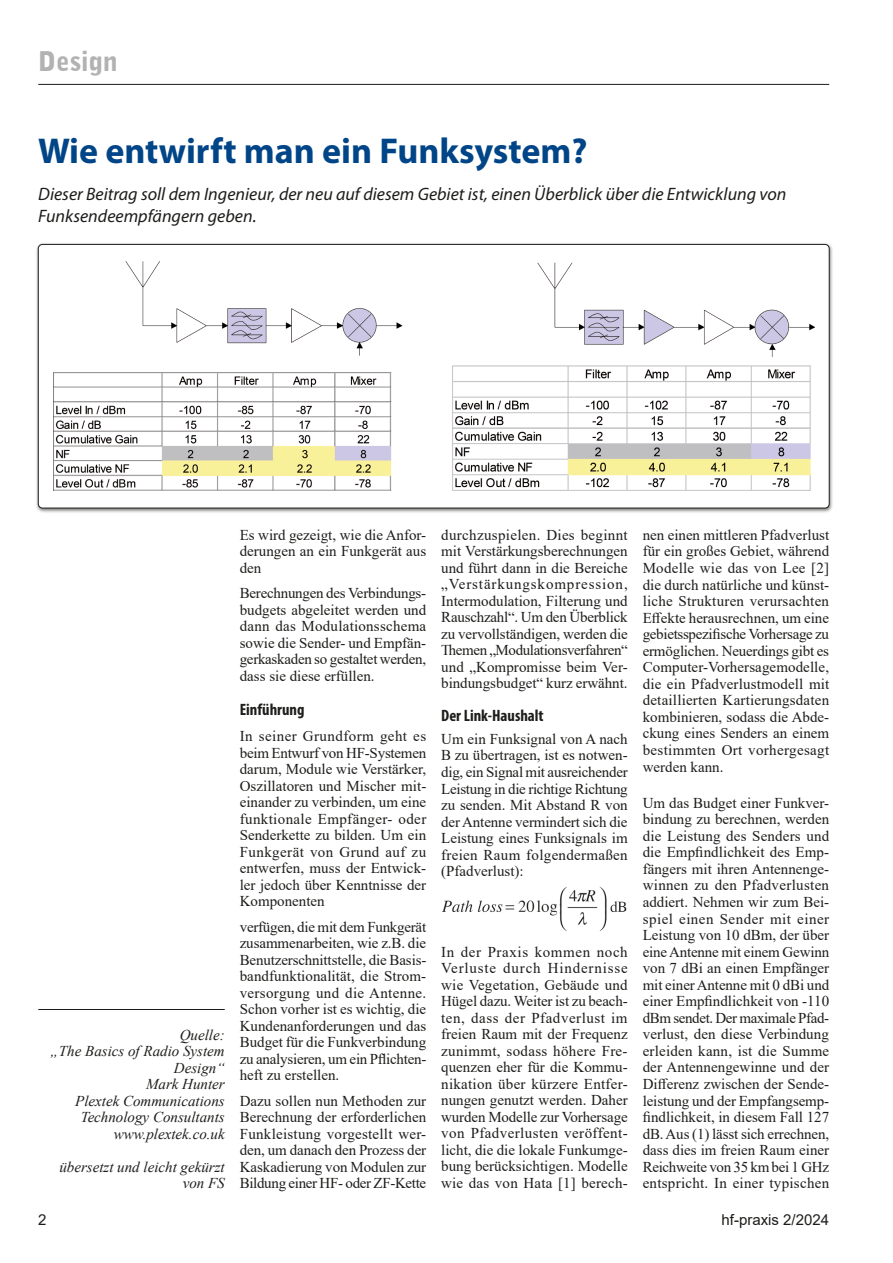
<style>
.page{position:relative;width:893px;height:1263px;background:#fff}
.page>*{position:absolute;margin:0;border:0;box-sizing:border-box;transform-origin:0 0}
.t1{font:700 36px "Myriad Pro";color:#004587}
.t2{font:900 27px "Bell Gothic BT";letter-spacing:-.005em;color:#b2b2b2}
.t3{font:italic 18px/21.6px "Myriad Pro";color:#1d1d1b}
.t4{font:700 condensed 16.5px "Myriad Pro";color:#1d1d1b}
.t5{font:15px/16.5px "Times New Roman";color:#1d1d1b;text-align:justify}
.t6{font:italic 15px/16.5px "Times New Roman";color:#1d1d1b;text-align:right}
.t7{font:15px "Arial";color:#1d1d1b}
</style>
<div class="page">
<hr style="left:38px;top:84px;width:791px;height:1px;background:#1d1d1b">
<img style="left:442px;top:886px;width:185px;height:45px">
<hr style="left:38px;top:1009px;width:187px;height:1px;background:#1d1d1b">
<div style="left:35px;top:242px;width:798px;height:271px;background:#1d1d1b;opacity:.6"></div>
<div style="left:38px;top:244px;width:791px;height:264px;background:#fff;border-radius:4px"></div>
<img style="left:53px;top:261px;width:761px;height:230px">
<div style="left:38px;top:244px;width:791px;height:264px;border:1px solid #1d1d1b;border-radius:4px"></div>
<h2 class="t2" style="left:38px;top:44px;width:81px">Design</h2>
<h1 class="t1" style="left:38px;top:127px;width:551px">Wie entwirft man ein Funksystem?</h1>
<p class="t3" style="left:38px;top:183px;width:750px">Dieser Beitrag soll dem Ingenieur, der neu auf diesem Gebiet ist, einen Überblick über die Entwicklung von<br>Funksendeempfängern geben.</p>
<p class="t6" style="left:51px;top:1026px;width:176px">Quelle:<br>„The Basics of Radio System<br>Design“<br>Mark Hunter<br>Plextek Communications<br>Technology Consultants www.plextek.co.uk</p>
<p class="t6" style="left:59px;top:1158px;width:167px">übersetzt und leicht gekürzt von FS</p>
<p class="t5" style="left:240px;top:526px;width:188px">Es wird gezeigt, wie die Anfor&shy;derungen an ein Funkgerät aus den</p>
<p class="t5" style="left:240px;top:585px;width:188px">Berechnungen des Verbindungs&shy;budgets abgeleitet werden und dann das Modulationsschema sowie die Sender- und Empfän&shy;gerkaskaden so gestaltet werden, dass sie diese erfüllen.</p>
<p class="t4" style="left:240px;top:700px;width:66px">Einführung</p>
<p class="t5" style="left:240px;top:727px;width:188px">In seiner Grundform geht es beim Entwurf von HF-Systemen darum, Module wie Verstärker, Oszillatoren und Mischer mit&shy;einander zu verbinden, um eine funktionale Empfänger- oder Senderkette zu bilden. Um ein Funkgerät von Grund auf zu entwerfen, muss der Entwick&shy;ler jedoch über Kenntnisse der Komponenten</p>
<p class="t5" style="left:240px;top:918px;width:188px">verfügen, die mit dem Funkgerät zusammenarbeiten, wie z.B. die Benutzerschnittstelle, die Basis&shy;bandfunktionalität, die Strom&shy;versorgung und die Antenne.<br>Schon vorher ist es wichtig, die Kundenanforderungen und das Budget für die Funkverbindung zu analysieren, um ein Pflichten&shy;heft zu erstellen.</p>
<p class="t5" style="left:240px;top:1092px;width:188px">Dazu sollen nun Methoden zur Berechnung der erforderlichen Funkleistung vorgestellt wer&shy;den, um danach den Prozess der Kaskadierung von Modulen zur Bildung einer HF- oder ZF-Kette</p>
<p class="t5" style="left:441px;top:526px;width:188px">durchzuspielen. Dies beginnt mit Verstärkungsberechnungen und führt dann in die Bereiche „Verstärkungskompression, Intermodulation, Filterung und Rauschzahl“. Um den Überblick zu vervollständigen, werden die Themen „Modulationsverfahren“ und „Kompromisse beim Ver&shy;bindungsbudget“ kurz erwähnt.</p>
<p class="t4" style="left:441px;top:705px;width:104px">Der Link-Haushalt</p>
<p class="t5" style="left:441px;top:730px;width:188px">Um ein Funksignal von A nach B zu übertragen, ist es notwen&shy;dig, ein Signal mit ausreichender Leistung in die richtige Richtung zu senden. Mit Abstand R von der Antenne vermindert sich die Leistung eines Funksignals im freien Raum folgendermaßen (Pfadverlust):</p>
<p class="t5" style="left:441px;top:943px;width:188px">In der Praxis kommen noch Verluste durch Hindernisse wie Vegetation, Gebäude und Hügel dazu. Weiter ist zu beach&shy;ten, dass der Pfadverlust im freien Raum mit der Frequenz zunimmt, sodass höhere Fre&shy;quenzen eher für die Kommu&shy;nikation über kürzere Entfer&shy;nungen genutzt werden. Daher wurden Modelle zur Vorhersage von Pfadverlusten veröffent&shy;licht, die die lokale Funkumge&shy;bung berücksichtigen. Modelle wie das von Hata [1] berech-</p>
<p class="t5" style="left:643px;top:526px;width:188px">nen einen mittleren Pfadverlust für ein großes Gebiet, während Modelle wie das von Lee [2] die durch natürliche und künst&shy;liche Strukturen verursachten Effekte herausrechnen, um eine gebietsspezifische Vorhersage zu ermöglichen. Neuerdings gibt es Computer-Vorhersagemodelle, die ein Pfadverlustmodell mit detaillierten Kartierungsdaten kombinieren, sodass die Abde&shy;ckung eines Senders an einem bestimmten Ort vorhergesagt werden kann.</p>
<p class="t5" style="left:643px;top:794px;width:188px">Um das Budget einer Funkver&shy;bindung zu berechnen, werden die Leistung des Senders und die Empfindlichkeit des Emp&shy;fängers mit ihren Antennenge&shy;winnen zu den Pfadverlusten addiert. Nehmen wir zum Bei&shy;spiel einen Sender mit einer Leistung von 10 dBm, der über eine Antenne mit einem Gewinn von 7 dBi an einen Empfänger mit einer Antenne mit 0 dBi und einer Empfindlichkeit von -110 dBm sendet. Der maximale Pfad&shy;verlust, den diese Verbindung erleiden kann, ist die Summe der Antennengewinne und der Differenz zwischen der Sende&shy;leistung und der Empfangsemp&shy;findlichkeit, in diesem Fall 127 dB. Aus (1) lässt sich errechnen, dass dies im freien Raum einer Reichweite von 35 km bei 1 GHz entspricht. In einer typischen</p>
<p class="t7" style="left:38px;top:1209px;width:10px">2</p>
<p class="t7" style="left:722px;top:1209px;width:109px">hf-praxis 2/2024</p>
</div>
